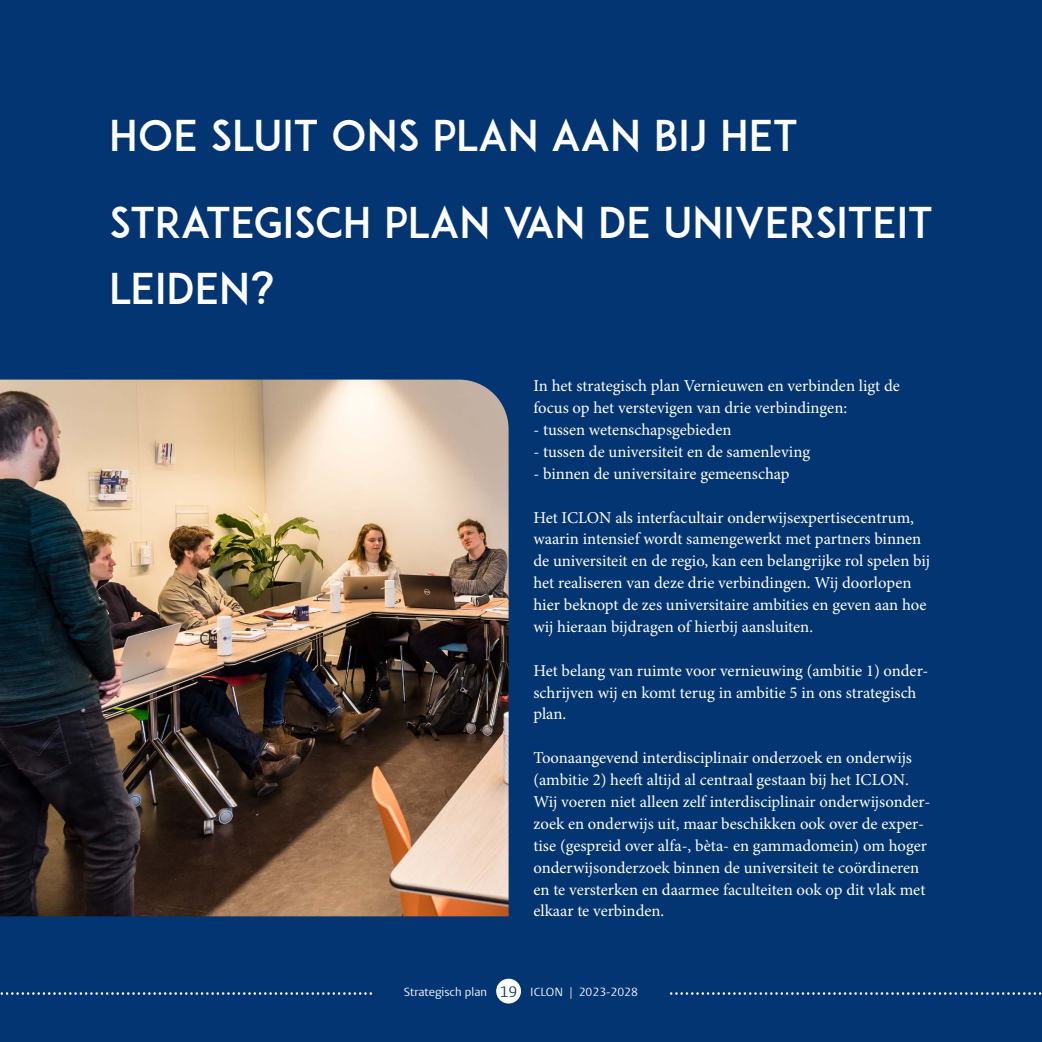
<style>
.page{position:relative;width:1042px;height:1042px;background:#033572}
.page>*{position:absolute;margin:0;border:0;box-sizing:border-box;transform-origin:0 0}
.t1{font:42px/87.5px "ADAM.CGPRO";color:#fff}
.t2{font:16.62px/21.9px "Minion Pro";color:#fff}
.t3{font:12.25px "Vestula";color:#fff}
.s1{font-size:15.75px;color:#033572}
</style>
<div class="page">
<div style="left:496px;top:978px;width:25px;height:25px;background:#fff;border-radius:50%"></div>
<svg style="left:0;top:992px;width:372px;height:3px"></svg>
<svg style="left:671px;top:992px;width:371px;height:3px"></svg>
<img style="left:0;top:379px;width:508px;height:537px">
<h1 class="t1" style="left:109px;top:91px;width:825px">HOE SLUIT ONS PLAN AAN BIJ HET<br>STRATEGISCH PLAN VAN DE UNIVERSITEIT</h1>
<h1 class="t1" style="left:109px;top:244px;width:167px">LEIDEN?</h1>
<p class="t2" style="left:533px;top:375px;width:368px">In het strategisch plan Vernieuwen en verbinden ligt de focus op het verstevigen van drie verbindingen:</p>
<p class="t2" style="left:533px;top:419px;width:200px">- tussen wetenschapsgebieden</p>
<p class="t2" style="left:533px;top:441px;width:278px">- tussen de universiteit en de samenleving</p>
<p class="t2" style="left:533px;top:462px;width:258px">- binnen de universitaire gemeenschap</p>
<p class="t2" style="left:533px;top:506px;width:398px">Het ICLON als interfacultair onderwijsexpertisecentrum, waarin intensief wordt samengewerkt met partners binnen de universiteit en de regio, kan een belangrijke rol spelen bij het realiseren van deze drie verbindingen. Wij doorlopen hier beknopt de zes universitaire ambities en geven aan hoe wij hieraan bijdragen of hierbij aansluiten.</p>
<p class="t2" style="left:533px;top:659px;width:396px">Het belang van ruimte voor vernieuwing (ambitie 1) onder&shy;schrijven wij en komt terug in ambitie 5 in ons strategisch plan.</p>
<p class="t2" style="left:533px;top:747px;width:398px">Toonaangevend interdisciplinair onderzoek en onderwijs (ambitie 2) heeft altijd al centraal gestaan bij het ICLON.<br>Wij voeren niet alleen zelf interdisciplinair onderwijsonder&shy;zoek en onderwijs uit, maar beschikken ook over de exper&shy;tise (gespreid over alfa-, bèta- en gammadomein) om hoger onderwijsonderzoek binnen de universiteit te coördineren en te versterken en daarmee faculteiten ook op dit vlak met elkaar te verbinden.</p>
<p class="t3" style="left:404px;top:984px;width:235px">Strategisch plan <span class="s1">19</span> ICLON | 2023-2028</p>
</div>
